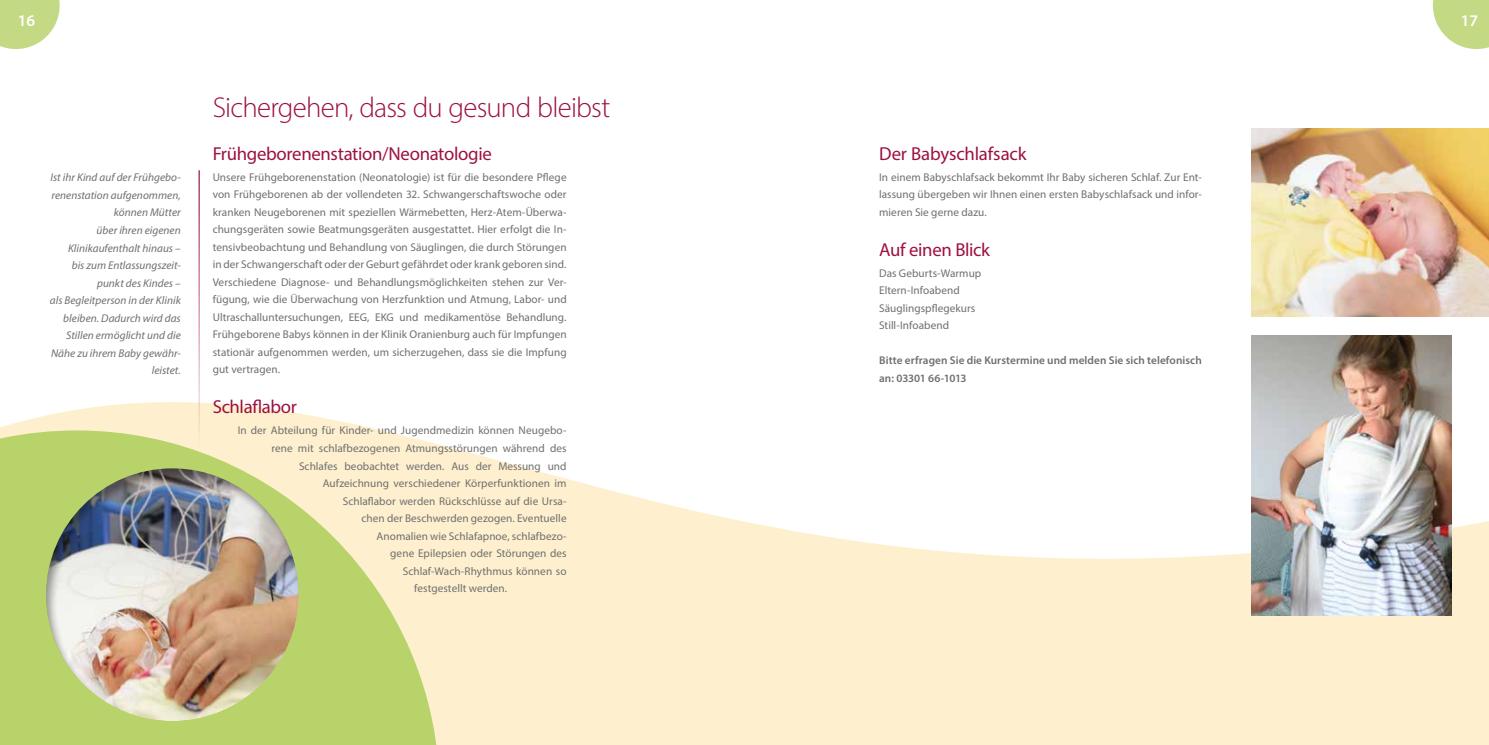
<style>
.page{position:relative;width:1489px;height:745px;background:#fff}
.page>*{position:absolute;margin:0;border:0;box-sizing:border-box;transform-origin:0 0}
.t1{font:300 28.75px "Myriad Pro";letter-spacing:-.025em;color:#9c1142}
.t2{font:18.75px "Myriad Pro";letter-spacing:-.015em;color:#9c1142}
.t3{font:600 16.25px "Myriad Pro";color:#fff}
.t4{font:11.25px/17.5px "Myriad Pro";letter-spacing:.005em;color:#6f6f6e;text-align:justify}
.t5{font:italic 11.25px/17.5px "Myriad Pro";letter-spacing:.005em;color:#6f6f6e;text-align:right}
.t6{font:600 11.25px/17.5px "Myriad Pro";letter-spacing:.005em;color:#6f6f6e}
</style>
<div class="page">
<svg style="left:1432px;top:0;width:56px;height:49px"></svg>
<svg style="left:0;top:0;width:60px;height:49px;background:#ccde95"></svg>
<svg style="left:0;top:381px;width:1488px;height:363px;fill:#fef0cf"></svg>
<img style="left:1251px;top:335px;width:200px;height:280px">
<img style="left:1251px;top:128px;width:237px;height:188px">
<svg style="left:0;top:430px;width:439px;height:314px;background:#d2dd90"></svg>
<div style="left:45px;top:467px;width:254px;height:254px;background:#000;opacity:.4"></div>
<hr style="left:198px;top:170px;width:2px;height:278px;background:#9c1142">
<h3 class="t3" style="left:18px;top:11px;width:19px">16</h3>
<h3 class="t3" style="left:1460px;top:11px;width:19px">17</h3>
<p class="t5" style="left:50px;top:168px;width:132px">Ist ihr Kind auf der Frühgebo&shy;renenstation aufgenommen, können Mütter<br>über ihren eigenen<br>Klinikaufenthalt hinaus –<br>bis zum Entlassungszeit&shy;punkt des Kindes –<br>als Begleitperson in der Klinik bleiben. Dadurch wird das<br>Stillen ermöglicht und die<br>Nähe zu ihrem Baby gewähr&shy;leistet.</p>
<h1 class="t1" style="left:213px;top:90px;width:399px">Sichergehen, dass du gesund bleibst</h1>
<h2 class="t2" style="left:213px;top:141px;width:280px">Frühgeborenenstation/Neonatologie</h2>
<p class="t4" style="left:213px;top:168px;width:355px">Unsere Frühgeborenenstation (Neonatologie) ist für die besondere Pflege von Frühgeborenen ab der vollendeten 32. Schwangerschaftswoche oder kranken Neugeborenen mit speziellen Wärmebetten, Herz-Atem-Überwa&shy;chungsgeräten sowie Beatmungsgeräten ausgestattet. Hier erfolgt die In&shy;tensivbeobachtung und Behandlung von Säuglingen, die durch Störungen in der Schwangerschaft oder der Geburt gefährdet oder krank geboren sind.<br>Verschiedene Diagnose- und Behandlungsmöglichkeiten stehen zur Ver&shy;fügung, wie die Überwachung von Herzfunktion und Atmung, Labor- und Ultraschalluntersuchungen, EEG, EKG und medikamentöse Behandlung.<br>Frühgeborene Babys können in der Klinik Oranienburg auch für Impfungen stationär aufgenommen werden, um sicherzugehen, dass sie die Impfung gut vertragen.</p>
<h2 class="t2" style="left:213px;top:395px;width:86px">Schlaflabor</h2>
<p class="t4" style="left:238px;top:421px;width:330px">In der Abteilung für Kinder- und Jugendmedizin können Neugebo-</p>
<p class="t4" style="left:271px;top:439px;width:296px">rene mit schlafbezogenen Atmungsstörungen während des</p>
<p class="t4" style="left:299px;top:456px;width:269px">Schlafes beobachtet werden. Aus der Messung und</p>
<p class="t4" style="left:323px;top:474px;width:245px">Aufzeichnung verschiedener Körperfunktionen im</p>
<p class="t4" style="left:343px;top:491px;width:225px">Schlaflabor werden Rückschlüsse auf die Ursa-</p>
<p class="t4" style="left:361px;top:509px;width:207px">chen der Beschwerden gezogen. Eventuelle</p>
<p class="t4" style="left:376px;top:526px;width:192px">Anomalien wie Schlafapnoe, schlafbezo-</p>
<p class="t4" style="left:390px;top:544px;width:178px">gene Epilepsien oder Störungen des</p>
<p class="t4" style="left:403px;top:561px;width:165px">Schlaf-Wach-Rhythmus können so</p>
<p class="t4" style="left:414px;top:579px;width:95px">festgestellt werden.</p>
<h2 class="t2" style="left:879px;top:141px;width:149px">Der Babyschlafsack</h2>
<p class="t4" style="left:879px;top:168px;width:324px">In einem Babyschlafsack bekommt Ihr Baby sicheren Schlaf. Zur Ent&shy;lassung übergeben wir Ihnen einen ersten Babyschlafsack und infor&shy;mieren Sie gerne dazu.</p>
<h2 class="t2" style="left:879px;top:238px;width:112px">Auf einen Blick</h2>
<p class="t4" style="left:879px;top:264px;width:104px;text-align:left">Das Geburts-Warmup<br>Eltern-Infoabend<br>Säuglingspflegekurs<br>Still-Infoabend</p>
<p class="t6" style="left:879px;top:351px;width:324px">Bitte erfragen Sie die Kurstermine und melden Sie sich telefonisch an: 03301 66-1013</p>
</div>
